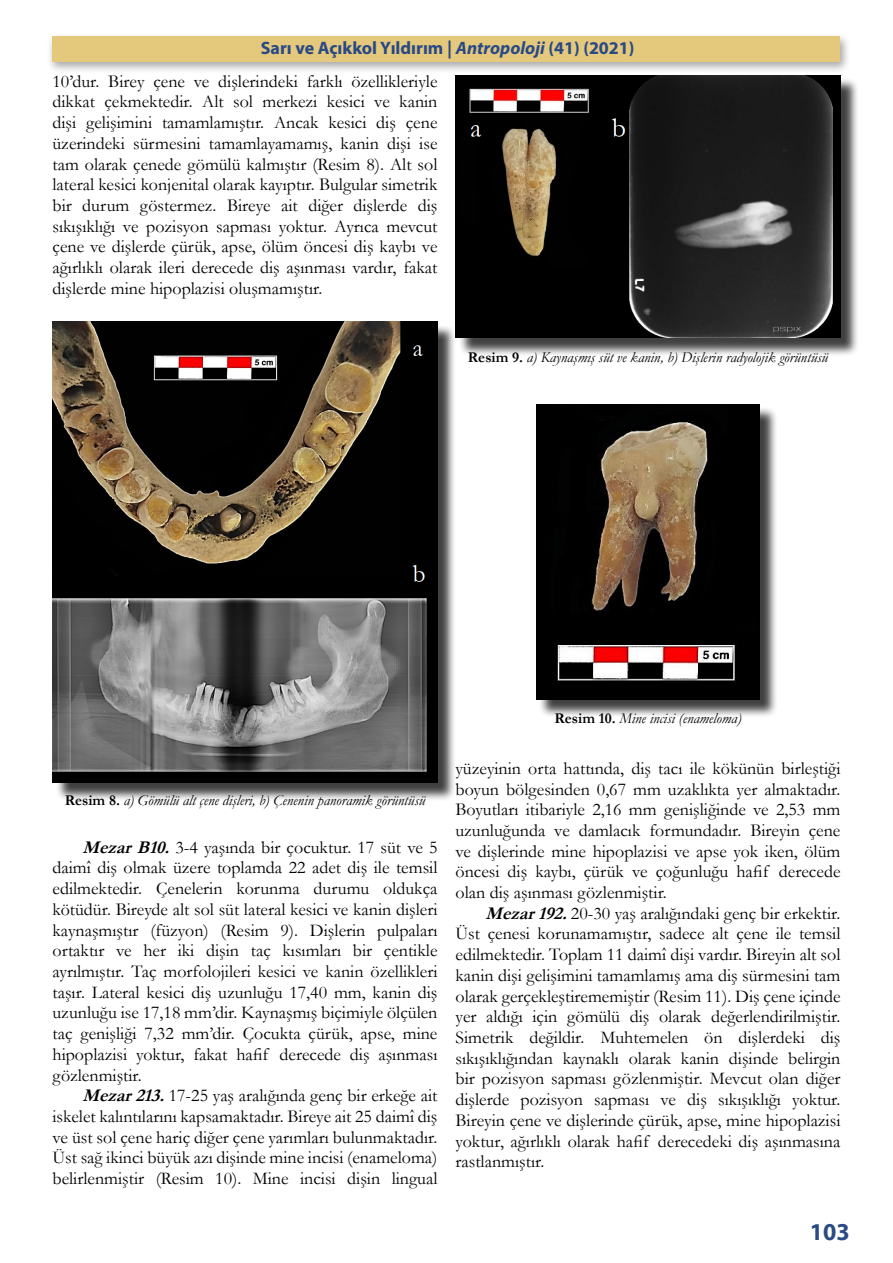
<style>
.page{position:relative;width:893px;height:1263px;background:#fff}
.page>*{position:absolute;margin:0;border:0;box-sizing:border-box;transform-origin:0 0}
.t1{font:700 24px "Myriad Pro";color:#294a87}
.Yazar_Bilgisi{font:18px/20.7px "Garamond";color:#000;text-align:justify}
.t2{font:700 18px "Myriad Pro";color:#294986}
.t3{font:italic 15px "Garamond";color:#000}
.s1{font-style:italic}
.s2{font-weight:700;font-style:normal}
.s3{font-weight:700;font-style:italic}
</style>
<div class="page">
<div style="left:55px;top:324px;width:401px;height:477px;background:#000;opacity:.75"></div>
<img style="left:52px;top:322px;width:385px;height:460px">
<div style="left:458px;top:77px;width:401px;height:279px;background:#000;opacity:.75"></div>
<img style="left:455px;top:75px;width:385px;height:263px">
<div style="left:46px;top:32px;width:805px;height:42px;background:#000;opacity:.35"></div>
<div style="left:52px;top:37px;width:788px;height:25px;background:#e4c87b"></div>
<div style="left:538px;top:407px;width:241px;height:311px;background:#000;opacity:.75"></div>
<img style="left:536px;top:404px;width:224px;height:296px">
<p class="t2" style="left:261px;top:36px;width:375px">Sarı ve Açıkkol Yıldırım | <span class="s1">Antropoloji</span> (41) (2021)</p>
<p class="Yazar_Bilgisi" style="left:52px;top:70px;width:386px">10’dur. Birey çene ve dişlerindeki farklı özellikleriyle dikkat çekmektedir. Alt sol merkezi kesici ve kanin dişi gelişimini tamamlamıştır. Ancak kesici diş çene üzerindeki sürmesini tamamlayamamış, kanin dişi ise tam olarak çenede gömülü kalmıştır (Resim 8). Alt sol lateral kesici konjenital olarak kayıptır. Bulgular simetrik bir durum göstermez. Bireye ait diğer dişlerde diş sıkışıklığı ve pozisyon sapması yoktur. Ayrıca mevcut çene ve dişlerde çürük, apse, ölüm öncesi diş kaybı ve ağırlıklı olarak ileri derecede diş aşınması vardır, fakat dişlerde mine hipoplazisi oluşmamıştır.</p>
<p class="t3" style="left:468px;top:347px;width:361px"><span class="s2">Resim 9.</span> a) Kaynaşmış süt ve kanin, b) Dişlerin radyolojik görüntüsü</p>
<p class="t3" style="left:65px;top:790px;width:362px"><span class="s2">Resim 8.</span> a) Gömülü alt çene dişleri, b) Çenenin panoramik görüntüsü</p>
<p class="Yazar_Bilgisi" style="left:52px;top:836px;width:386px;text-indent:30px"><span class="s3">MezarB10.</span>3-4 yaşında bir çocuktur. 17 süt ve 5 daimî diş olmak üzere toplamda 22 adet diş ile temsil edilmektedir. Çenelerin korunma durumu oldukça kötüdür. Bireyde alt sol süt lateral kesici ve kanin dişleri kaynaşmıştır (füzyon) (Resim 9). Dişlerin pulpaları ortaktır ve her iki dişin taç kısımları bir çentikle ayrılmıştır. Taç morfolojileri kesici ve kanin özellikleri taşır. Lateral kesici diş uzunluğu 17,40 mm, kanin diş uzunluğu ise 17,18 mm’dir. Kaynaşmış biçimiyle ölçülen taç genişliği 7,32 mm’dir. Çocukta çürük, apse, mine hipoplazisi yoktur, fakat hafif derecede diş aşınması gözlenmiştir.</p>
<p class="Yazar_Bilgisi" style="left:52px;top:1085px;width:386px;text-indent:30px"><span class="s3">Mezar213.</span>17-25 yaş aralığında genç bir erkeğe ait iskelet kalıntılarını kapsamaktadır. Bireye ait 25 daimî diş ve üst sol çene hariç diğer çene yarımları bulunmaktadır.<br>Üst sağ ikinci büyük azı dişinde mine incisi (enameloma) belirlenmiştir (Resim 10). Mine incisi dişin lingual</p>
<p class="t3" style="left:555px;top:708px;width:188px"><span class="s2">Resim 10.</span> Mine incisi (enameloma)</p>
<p class="Yazar_Bilgisi" style="left:455px;top:757px;width:386px">yüzeyinin orta hattında, diş tacı ile kökünün birleştiği boyun bölgesinden 0,67 mm uzaklıkta yer almaktadır.<br>Boyutları itibariyle 2,16 mm genişliğinde ve 2,53 mm uzunluğunda ve damlacık formundadır. Bireyin çene ve dişlerinde mine hipoplazisi ve apse yok iken, ölüm öncesi diş kaybı, çürük ve çoğunluğu hafif derecede olan diş aşınması gözlenmiştir.</p>
<p class="Yazar_Bilgisi" style="left:455px;top:902px;width:386px;text-indent:30px"><span class="s3">Mezar192.</span>20-30 yaş aralığındaki genç bir erkektir.<br>Üst çenesi korunamamıştır, sadece alt çene ile temsil edilmektedir. Toplam 11 daimî dişi vardır. Bireyin alt sol kanin dişi gelişimini tamamlamış ama diş sürmesini tam olarak gerçekleştirememiştir (Resim 11). Diş çene içinde yer aldığı için gömülü diş olarak değerlendirilmiştir.<br>Simetrik değildir. Muhtemelen ön dişlerdeki diş sıkışıklığından kaynaklı olarak kanin dişinde belirgin bir pozisyon sapması gözlenmiştir. Mevcut olan diğer dişlerde pozisyon sapması ve diş sıkışıklığı yoktur.<br>Bireyin çene ve dişlerinde çürük, apse, mine hipoplazisi yoktur, ağırlıklı olarak hafif derecedeki diş aşınmasına rastlanmıştır.</p>
<h1 class="t1" style="left:810px;top:1216px;width:41px">103</h1>
</div>
